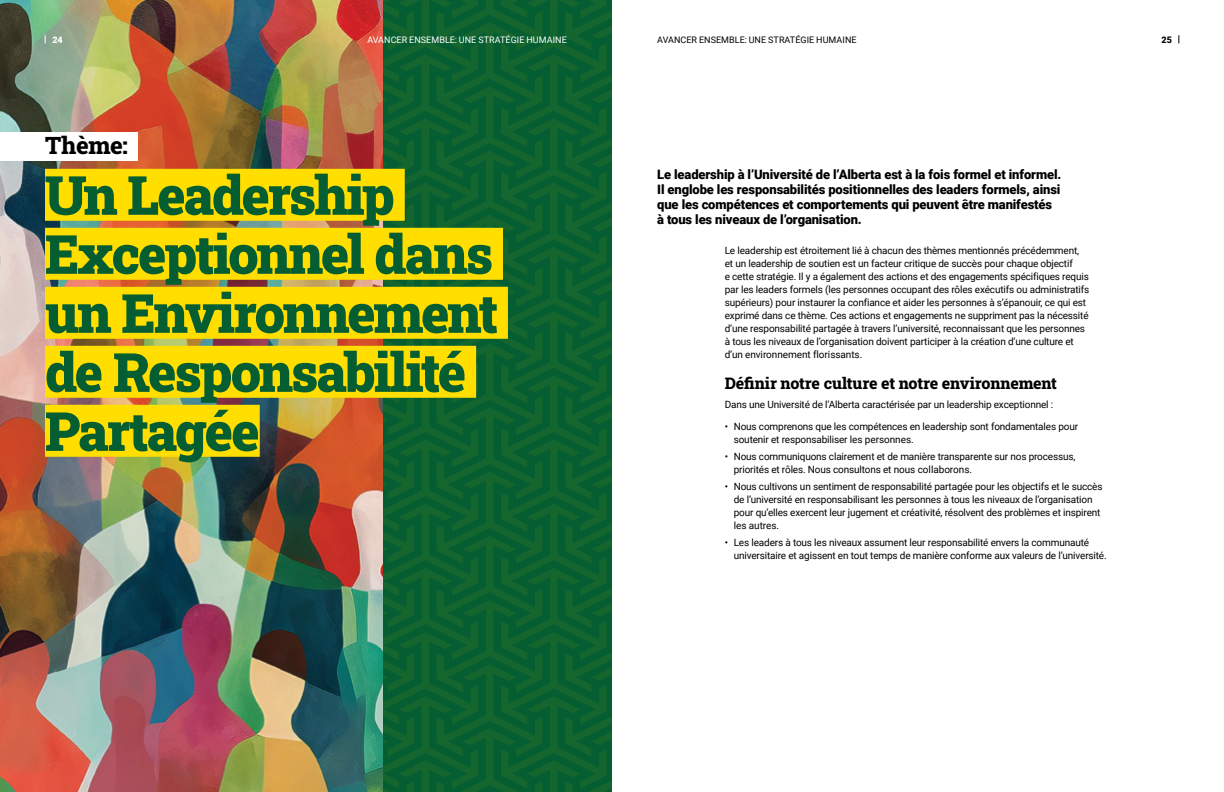
<style>
.page{position:relative;width:1224px;height:792px;background:#fff}
.page>*{position:absolute;margin:0;border:0;box-sizing:border-box;transform-origin:0 0}
.t1{font:900 54px/59px "Roboto Slab";letter-spacing:-.045em;color:#055d32}
.t2{font:800 24px "Roboto Slab";letter-spacing:-.02em;color:#000}
.t3{font:800 16px "Roboto Slab";letter-spacing:-.01em;color:#000}
.t4{font:900 13px/15px "Roboto";letter-spacing:-.01em;color:#000}
.t5{font:10px/13px "Roboto";letter-spacing:-.015em;color:#000}
.t6{font:9px "Roboto";letter-spacing:.005em;color:#fff}
.t7{font:9px "Roboto";letter-spacing:.005em;color:#000}
.t8{font:900 9px "Roboto";color:#fff}
.t9{font:900 9px "Roboto";color:#000}
</style>
<div class="page">
<img style="left:0;top:0;width:612px;height:792px">
<p class="t8" style="left:52px;top:33px;width:12px">24</p>
<p class="t6" style="left:367px;top:33px;width:201px">AVANCER ENSEMBLE: UNE STRATÉGIE HUMAINE</p>
<p class="t7" style="left:657px;top:33px;width:201px">AVANCER ENSEMBLE: UNE STRATÉGIE HUMAINE</p>
<p class="t9" style="left:1162px;top:33px;width:12px">25</p>
<h2 class="t2" style="left:45px;top:129px;width:84px">Thème:</h2>
<h1 class="t1" style="left:45px;top:164px;width:455px">Un Leadership<br>Exceptionnel dans un Environnement de Responsabilité<br>Partagée</h1>
<p class="t4" style="left:657px;top:166px;width:406px">Le leadership à l’Université de l’Alberta est à la fois formel et informel.<br>Il englobe les responsabilités positionnelles des leaders formels, ainsi que les compétences et comportements qui peuvent être manifestés à tous les niveaux de l’organisation.</p>
<p class="t5" style="left:725px;top:244px;width:366px">Le leadership est étroitement lié à chacun des thèmes mentionnés précédemment, et un leadership de soutien est un facteur critique de succès pour chaque objectif<br>e cette stratégie. Il y a également des actions et des engagements spécifiques requis par les leaders formels (les personnes occupant des rôles exécutifs ou administratifs supérieurs) pour instaurer la confiance et aider les personnes à s’épanouir, ce qui est exprimé dans ce thème. Ces actions et engagements ne suppriment pas la nécessité d’une responsabilité partagée à travers l’université, reconnaissant que les personnes à tous les niveaux de l’organisation doivent participer à la création d’une culture et d’un environnement florissants.</p>
<h3 class="t3" style="left:725px;top:372px;width:334px">Définir notre culture et notre environnement</h3>
<p class="t5" style="left:725px;top:398px;width:330px">Dans une Université de l’Alberta caractérisée par un leadership exceptionnel :</p>
<p class="t5" style="left:734px;top:420px;width:346px;text-indent:-9px">• Nous comprenons que les compétences en leadership sont fondamentales pour soutenir et responsabiliser les personnes.</p>
<p class="t5" style="left:734px;top:450px;width:343px;text-indent:-9px">• Nous communiquons clairement et de manière transparente sur nos processus, priorités et rôles. Nous consultons et nous collaborons.</p>
<p class="t5" style="left:734px;top:480px;width:370px;text-indent:-9px">• Nous cultivons un sentiment de responsabilité partagée pour les objectifs et le succès de l’université en responsabilisant les personnes à tous les niveaux de l’organisation pour qu’elles exercent leur jugement et créativité, résolvent des problèmes et inspirent les autres.</p>
<p class="t5" style="left:734px;top:536px;width:375px;text-indent:-9px">• Les leaders à tous les niveaux assument leur responsabilité envers la communauté universitaire et agissent en tout temps de manière conforme aux valeurs de l’université.</p>
</div>
